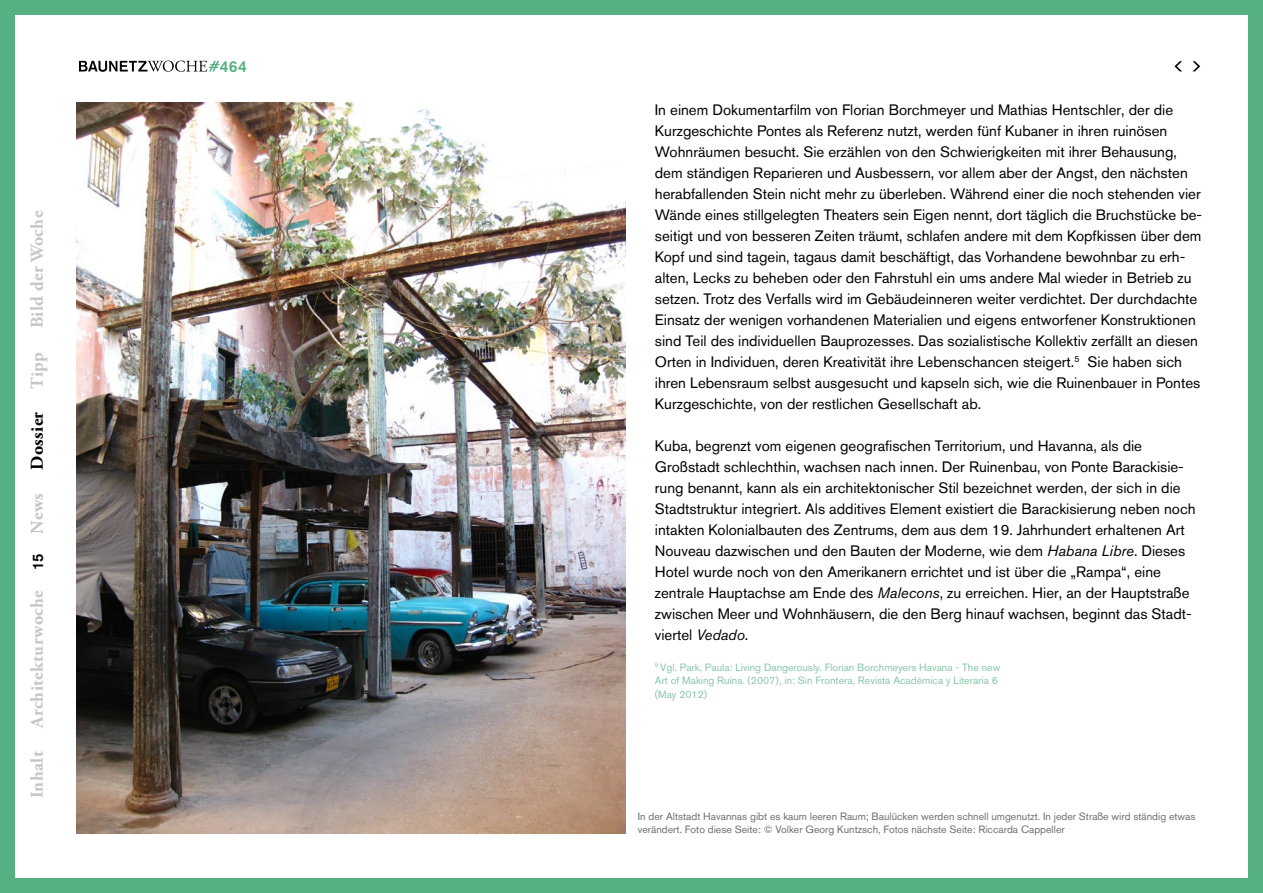
<style>
.page{position:relative;width:1263px;height:893px;background:#fff}
.page>*{position:absolute;margin:0;border:0;box-sizing:border-box;transform-origin:0 0}
.t1{font:700 18px "Adobe Garamond Pro";letter-spacing:.02em;color:#c6c6c6}
.t2{font:700 18px "Adobe Garamond Pro";letter-spacing:.02em;color:#000}
.t3{font:500 15.75px "Akzidenz Grotesk BQ";color:#55b082}
.t4{font:15px/21px "Akzidenz Grotesk BQ";color:#000}
.t5{font:500 15px "Akzidenz Grotesk BQ";color:#000}
.t6{font:10.5px/13.5px "Akzidenz Grotesk BQ";color:#706f6f}
.t7{font:10.5px/13.5px "Akzidenz Grotesk BQ";color:#88c8a8}
.s1{font-style:italic}
</style>
<div class="page">
<div style="left:0;top:0;width:1263px;height:893px;border:15px solid #55b082"></div>
<svg style="left:1192px;top:61px;width:8px;height:10px"></svg>
<svg style="left:1174px;top:61px;width:8px;height:10px"></svg>
<img style="left:77px;top:102px;width:548px;height:731px">
<svg style="left:79px;top:61px;width:140px;height:11px"></svg>
<p class="t1" style="left:27px;top:328px;width:119px;rotate:-90deg">Bild der Woche</p>
<p class="t1" style="left:27px;top:389px;width:38px;rotate:-90deg">Tipp</p>
<p class="t2" style="left:27px;top:470px;width:59px;rotate:-90deg">Dossier</p>
<p class="t1" style="left:27px;top:534px;width:42px;rotate:-90deg">News</p>
<p class="t5" style="left:29px;top:570px;width:18px;rotate:-90deg">15</p>
<p class="t1" style="left:27px;top:728px;width:139px;rotate:-90deg">Architekturwoche</p>
<p class="t1" style="left:27px;top:798px;width:49px;rotate:-90deg">Inhalt</p>
<p class="t3" style="left:220px;top:56px;width:29px">464</p>
<p class="t4" style="left:655px;top:99px;width:549px">In einem Dokumentarfilm von Florian Borchmeyer und Mathias Hentschler, der die Kurzgeschichte Pontes als Referenz nutzt, werden fünf Kubaner in ihren ruinösen Wohnräumen besucht. Sie erzählen von den Schwierigkeiten mit ihrer Behausung, dem ständigen Reparieren und Ausbessern, vor allem aber der Angst, den nächsten herabfallenden Stein nicht mehr zu überleben. Während einer die noch stehenden vier Wände eines stillgelegten Theaters sein Eigen nennt, dort täglich die Bruchstücke be&shy;seitigt und von besseren Zeiten träumt, schlafen andere mit dem Kopfkissen über dem Kopf und sind tagein, tagaus damit beschäftigt, das Vorhandene bewohnbar zu erh&shy;alten, Lecks zu beheben oder den Fahrstuhl ein ums andere Mal wieder in Betrieb zu setzen. Trotz des Verfalls wird im Gebäudeinneren weiter verdichtet. Der durchdachte Einsatz der wenigen vorhandenen Materialien und eigens entworfener Konstruktionen sind Teil des individuellen Bauprozesses. Das sozialistische Kollektiv zerfällt an diesen Orten in Individuen, deren Kreativität ihre Lebenschancen steigert.<sup>5</sup> Sie haben sich ihren Lebensraum selbst ausgesucht und kapseln sich, wie die Ruinenbauer in Pontes Kurzgeschichte, von der restlichen Gesellschaft ab.</p>
<p class="t4" style="left:655px;top:435px;width:542px">Kuba, begrenzt vom eigenen geografischen Territorium, und Havanna, als die Großstadt schlechthin, wachsen nach innen. Der Ruinenbau, von Ponte Barackisie&shy;rung benannt, kann als ein architektonischer Stil bezeichnet werden, der sich in die Stadtstruktur integriert. Als additives Element existiert die Barackisierung neben noch intakten Kolonialbauten des Zentrums, dem aus dem 19. Jahrhundert erhaltenen Art Nouveau dazwischen und den Bauten der Moderne, wie dem <span class="s1">Habana Libre</span>. Dieses Hotel wurde noch von den Amerikanern errichtet und ist über die „Rampa“, eine zentrale Hauptachse am Ende des <span class="s1">Malecons</span>, zu erreichen. Hier, an der Hauptstraße zwischen Meer und Wohnhäusern, die den Berg hinauf wachsen, beginnt das Stadt&shy;viertel <span class="s1">Vedado</span>.</p>
<p class="t7" style="left:655px;top:660px;width:347px"><sup>5</sup> Vgl. Park, Paula: Living Dangerously. Florian Borchmeyers Havana - The new<br>Art of Making Ruins. (2007), in: Sin Frontera, Revista Académica y Literaria 6 (May 2012)</p>
<p class="t6" style="left:638px;top:809px;width:559px">In der Altstadt Havannas gibt es kaum leeren Raum; Baulücken werden schnell umgenutzt. In jeder Straße wird ständig etwas verändert. Foto diese Seite: © Volker Georg Kuntzsch, Fotos nächste Seite: Riccarda Cappeller</p>
</div>
